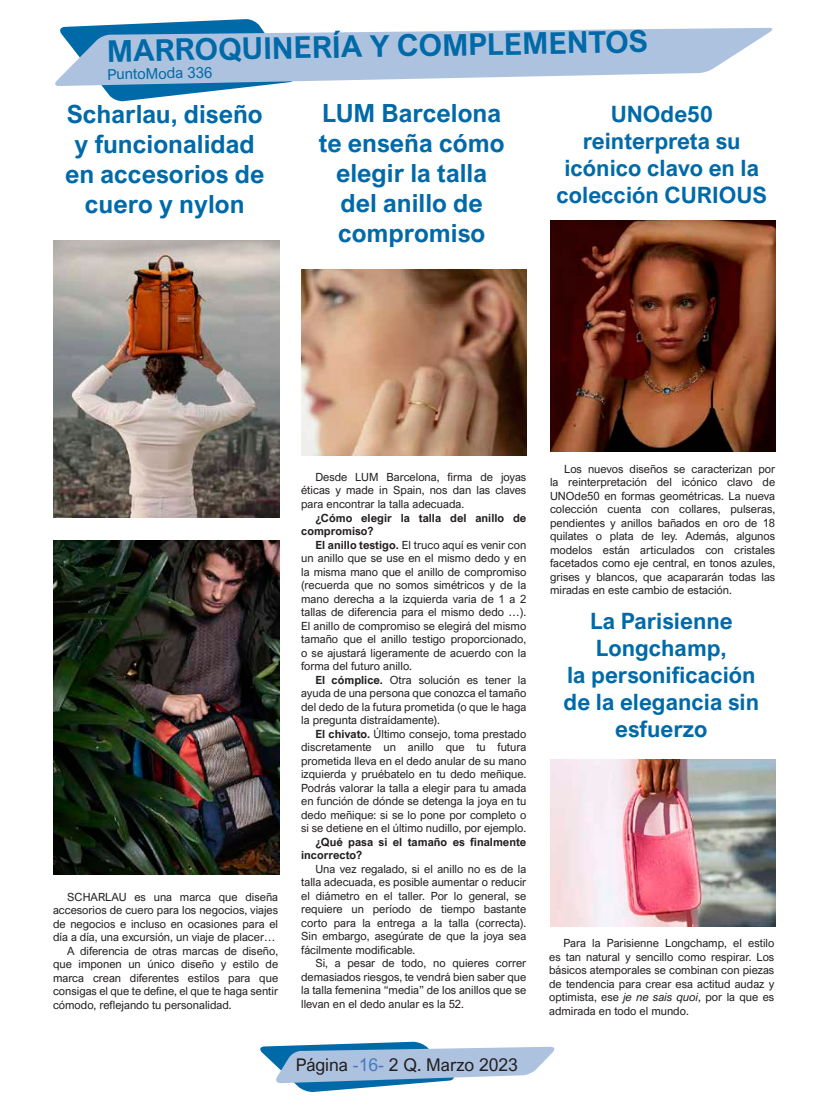
<style>
.page{position:relative;width:826px;height:1117px;background:#fff}
.page>*{position:absolute;margin:0;border:0;box-sizing:border-box;transform-origin:0 0}
.t1{font:700 30px "Arial Nova";color:#006aa9}
.t2{font:700 25px/30px "Arial Nova";color:#006aa9;text-align:center}
.t3{font:700 22.5px/27px "Arial Nova";color:#006aa9;text-align:center}
.t4{font:17.5px "Arial Nova";color:#231f20}
.t5{font:15px "Arial Nova";color:#006aa9}
.t6{font:11.25px/13.5px "Arial Nova";color:#231f20;text-align:justify}
.t7{font:700 11.25px/13.5px "Arial Nova";color:#231f20}
.s1{font-weight:700}
.s2{color:#4978bd}
.s3{font-style:italic}
</style>
<div class="page">
<svg style="left:61px;top:19px;width:200px;height:83px"></svg>
<svg style="left:55px;top:28px;width:718px;height:58px;fill:#adc2df"></svg>
<svg style="left:260px;top:1041px;width:295px;height:51px"></svg>
<img style="left:301px;top:269px;width:225px;height:186px">
<img style="left:54px;top:240px;width:225px;height:277px">
<img style="left:550px;top:220px;width:225px;height:231px">
<img style="left:54px;top:540px;width:225px;height:334px">
<img style="left:550px;top:759px;width:225px;height:167px">
<h1 class="t1" style="left:107px;top:33px;width:542px;rotate:-1deg">MARROQUINERÍA Y COMPLEMENTOS</h1>
<h3 class="t5" style="left:107px;top:66px;width:106px;rotate:-1deg">PuntoModa 336</h3>
<h2 class="t2" style="left:65px;top:99px;width:201px">Scharlau, diseño y funcionalidad en accesorios de cuero y nylon</h2>
<h2 class="t2" style="left:319px;top:98px;width:187px">LUM Barcelona te enseña cómo elegir la talla del anillo de compromiso</h2>
<h3 class="t3" style="left:556px;top:100px;width:212px">UNOde50 reinterpreta su icónico clavo en la colección CURIOUS</h3>
<p class="t6" style="left:67px;top:889px;width:212px">SCHARLAU es una marca que diseña</p>
<p class="t6" style="left:53px;top:903px;width:227px">accesorios de cuero para los negocios, viajes</p>
<p class="t6" style="left:53px;top:916px;width:227px">de negocios e incluso en ocasiones para el</p>
<p class="t6" style="left:53px;top:930px;width:224px">día a día, una excursión, un viaje de placer…</p>
<p class="t6" style="left:67px;top:943px;width:212px">A diferencia de otras marcas de diseño,</p>
<p class="t6" style="left:53px;top:957px;width:227px">que imponen un único diseño y estilo de</p>
<p class="t6" style="left:53px;top:970px;width:227px">marca crean diferentes estilos para que</p>
<p class="t6" style="left:53px;top:984px;width:227px">consigas el que te define, el que te haga sentir</p>
<p class="t6" style="left:53px;top:997px;width:180px">cómodo, reflejando tu personalidad.</p>
<p class="t6" style="left:301px;top:470px;width:227px;text-indent:14px">Desde LUM Barcelona, firma de joyas éticas y made in Spain, nos dan las claves para encontrar la talla adecuada.</p>
<p class="t7" style="left:301px;top:510px;width:227px;text-indent:14px">¿Cómo elegir la talla del anillo de compromiso?</p>
<p class="t6" style="left:301px;top:537px;width:227px;text-indent:14px"><span class="s1">El anillo testigo.</span> El truco aquí es venir con un anillo que se use en el mismo dedo y en la misma mano que el anillo de compromiso (recuerda que no somos simétricos y de la mano derecha a la izquierda varia de 1 a 2 tallas de diferencia para el mismo dedo …).<br>El anillo de compromiso se elegirá del mismo tamaño que el anillo testigo proporcionado, o se ajustará ligeramente de acuerdo con la forma del futuro anillo.</p>
<p class="t6" style="left:301px;top:672px;width:227px;text-indent:14px"><span class="s1">El cómplice.</span> Otra solución es tener la ayuda de una persona que conozca el tamaño del dedo de la futura prometida (o que le haga la pregunta distraídamente).</p>
<p class="t6" style="left:301px;top:726px;width:227px;text-indent:14px"><span class="s1">El chivato.</span> Último consejo, toma prestado discretamente un anillo que tu futura prometida lleva en el dedo anular de su mano izquierda y pruébatelo en tu dedo meñique.<br>Podrás valorar la talla a elegir para tu amada en función de dónde se detenga la joya en tu dedo meñique: si se lo pone por completo o si se detiene en el último nudillo, por ejemplo.</p>
<p class="t7" style="left:301px;top:834px;width:227px;text-indent:14px">¿Qué pasa si el tamaño es finalmente incorrecto?</p>
<p class="t6" style="left:301px;top:861px;width:227px;text-indent:14px">Una vez regalado, si el anillo no es de la talla adecuada, es posible aumentar o reducir el diámetro en el taller. Por lo general, se requiere un período de tiempo bastante corto para la entrega a la talla (correcta).<br>Sin embargo, asegúrate de que la joya sea fácilmente modificable.</p>
<p class="t6" style="left:301px;top:956px;width:227px;text-indent:14px">Si, a pesar de todo, no quieres correr demasiados riesgos, te vendrá bien saber que la talla femenina “media” de los anillos que se llevan en el dedo anular es la 52.</p>
<h3 class="t4" style="left:296px;top:1054px;width:223px">Página <span class="s2">-16-</span> 2 Q. Marzo 2023</h3>
<p class="t6" style="left:550px;top:462px;width:227px;text-indent:14px">Los nuevos diseños se caracterizan por la reinterpretación del icónico clavo de UNOde50 en formas geométricas. La nueva colección cuenta con collares, pulseras, pendientes y anillos bañados en oro de 18 quilates o plata de ley. Además, algunos modelos están articulados con cristales facetados como eje central, en tonos azules, grises y blancos, que acapararán todas las miradas en este cambio de estación.</p>
<h3 class="t3" style="left:563px;top:607px;width:197px">La Parisienne<br>Longchamp,<br>la personificación de la elegancia sin esfuerzo</h3>
<p class="t6" style="left:549px;top:936px;width:227px;text-indent:14px">Para la Parisienne Longchamp, el estilo es tan natural y sencillo como respirar. Los básicos atemporales se combinan con piezas de tendencia para crear esa actitud audaz y optimista, ese <span class="s3">je ne sais quoi</span>, por la que es admirada en todo el mundo.</p>
</div>
